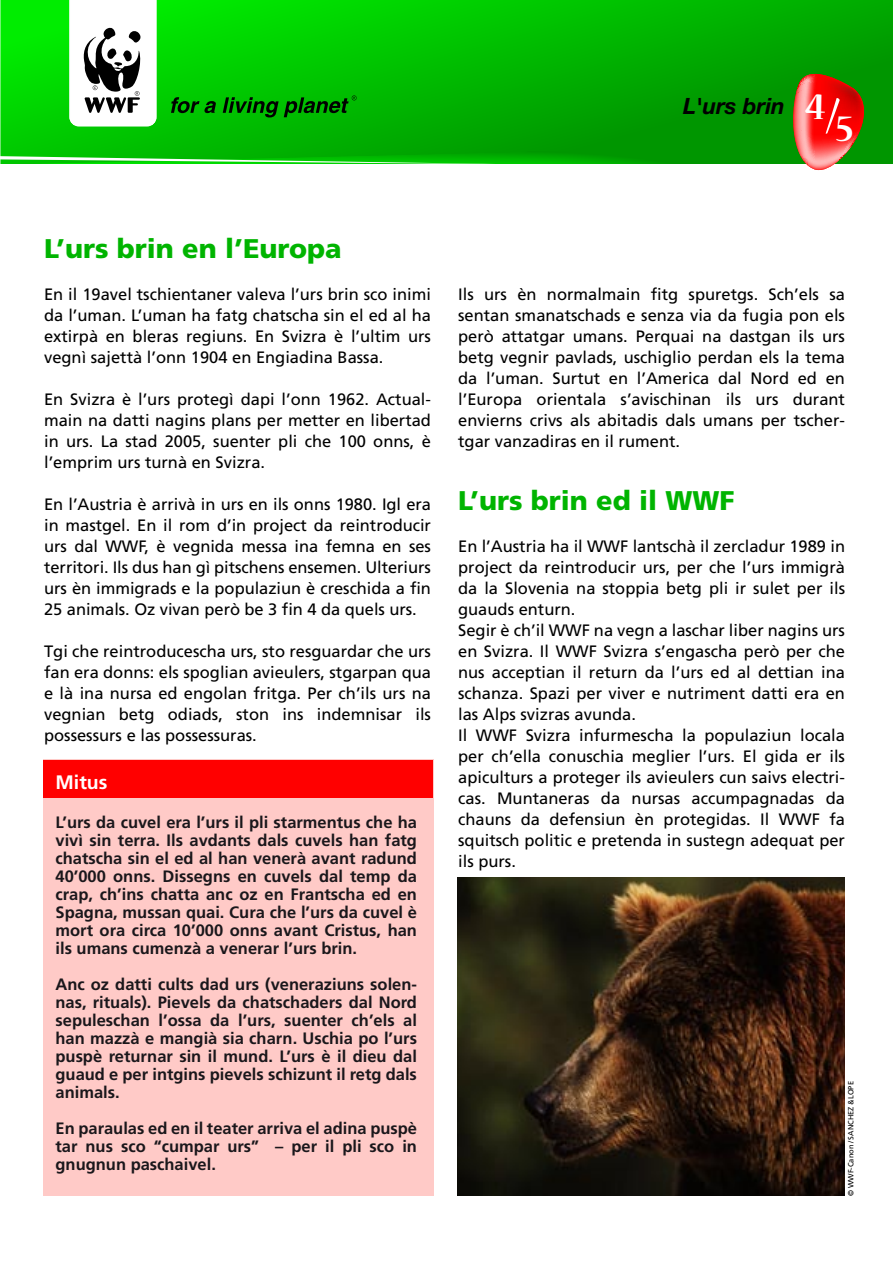
<style>
.page{position:relative;width:893px;height:1263px;background:#fff}
.page>*{position:absolute;margin:0;border:0;box-sizing:border-box;transform-origin:0 0}
.t1{font:700 41.7px "Nueva Std";color:#fff;scale:.92 1}
.t2{font:900 27px "Frutiger";color:#00b400}
.t3{font:italic 700 22.5px "Helvetica Neue";color:#000}
.t4{font:700 19.5px "Frutiger";color:#fff}
.t5{font:16.5px/21px "Frutiger";color:#000;text-align:justify}
.t6{font:700 16.5px/18px "Frutiger";color:#1a171b;text-align:justify}
.t7{font:7.5px "Frutiger";color:#000}
.s1{font-size:55.5px}
</style>
<div class="page">
<div style="left:44px;top:759px;width:390px;height:436px;background:#ffcac7"></div>
<svg style="left:0;top:0;width:893px;height:156px;background:#00ba00"></svg>
<svg style="left:528px;top:135px;width:365px;height:29px;background:#090"></svg>
<svg style="left:0;top:156px;width:515px;height:8px;background:#34cf34"></svg>
<svg style="left:792px;top:74px;width:72px;height:97px;background:#c95437"></svg>
<svg style="left:171px;top:97px;width:45px;height:16px"></svg>
<svg style="left:223px;top:95px;width:134px;height:22px;background:#080"></svg>
<svg style="left:69px;top:0;width:87px;height:126px"></svg>
<img style="left:457px;top:878px;width:388px;height:318px">
<div style="left:43px;top:760px;width:390px;height:38px;background:#f00"></div>
<p class="t3" style="left:683px;top:92px;width:103px">L'urs brin</p>
<p class="t1" style="left:805px;top:98px;width:55px">4<span class="s1">/</span>5</p>
<p class="t2" style="left:44px;top:232px;width:299px">L’urs brin en l’Europa</p>
<p class="t5" style="left:44px;top:284px;width:388px">En il 19avel tschientaner valeva l’urs brin sco inimi da l’uman. L’uman ha fatg chatscha sin el ed al ha extirpà en bleras regiuns. En Svizra è l’ultim urs vegnì sajettà l’onn 1904 en Engiadina Bassa.</p>
<p class="t5" style="left:44px;top:389px;width:388px">En Svizra è l’urs protegì dapi l’onn 1962. Actual&shy;main na datti nagins plans per metter en libertad in urs. La stad 2005, suenter pli che 100 onns, è l’emprim urs turnà en Svizra.</p>
<p class="t5" style="left:44px;top:494px;width:388px">En l’Austria è arrivà in urs en ils onns 1980. Igl era in mastgel. En il rom d’in project da reintroducir urs dal WWF, è vegnida messa ina femna en ses territori. Ils dus han gì pitschens ensemen. Ulteriurs urs èn immigrads e la populaziun è creschida a fin 25 animals. Oz vivan però be 3 fin 4 da quels urs.</p>
<p class="t5" style="left:44px;top:641px;width:388px">Tgi che reintroducescha urs, sto resguardar che urs fan era donns: els spoglian avieulers, stgarpan qua e là ina nursa ed engolan fritga. Per ch’ils urs na vegnian betg odiads, ston ins indemnisar ils possessurs e las possessuras.</p>
<p class="t4" style="left:56px;top:770px;width:53px">Mitus</p>
<p class="t6" style="left:56px;top:813px;width:363px">L’urs da cuvel era l’urs il pli starmentus che ha vivì sin terra. Ils avdants dals cuvels han fatg chatscha sin el ed al han venerà avant radund 40’000 onns. Dissegns en cuvels dal temp da crap, ch’ins chatta anc oz en Frantscha ed en Spagna, mussan quai. Cura che l’urs da cuvel è mort ora circa 10’000 onns avant Cristus, han ils umans cumenzà a venerar l’urs brin.</p>
<p class="t6" style="left:56px;top:975px;width:363px">Anc oz datti cults dad urs (veneraziuns solen&shy;nas, rituals). Pievels da chatschaders dal Nord sepuleschan l’ossa da l’urs, suenter ch’els al han mazzà e mangià sia charn. Uschia po l’urs puspè returnar sin il mund. L’urs è il dieu dal guaud e per intgins pievels schizunt il retg dals animals.</p>
<p class="t6" style="left:56px;top:1119px;width:363px">En paraulas ed en il teater arriva el adina puspè tar nus sco “cumpar urs” – per il pli sco in gnugnun paschaivel.</p>
<p class="t5" style="left:458px;top:284px;width:388px">Ils urs èn normalmain fitg spuretgs. Sch’els sa sentan smanatschads e senza via da fugia pon els però attatgar umans. Perquai na dastgan ils urs betg vegnir pavlads, uschiglio perdan els la tema da l’uman. Surtut en l’America dal Nord ed en l’Europa orientala s’avischinan ils urs durant envierns crivs als abitadis dals umans per tscher&shy;tgar vanzadiras en il rument.</p>
<p class="t2" style="left:458px;top:484px;width:278px">L’urs brin ed il WWF</p>
<p class="t5" style="left:458px;top:536px;width:388px;text-align:left">En l’Austria ha il WWF lantschà il zercladur 1989 in project da reintroducir urs, per che l’urs immigrà da la Slovenia na stoppia betg pli ir sulet per ils guauds enturn.<br>Segir è ch’il WWF na vegn a laschar liber nagins urs en Svizra. Il WWF Svizra s’engascha però per che nus acceptian il return da l’urs ed al dettian ina schanza. Spazi per viver e nutriment datti era en las Alps svizras avunda.<br>Il WWF Svizra infurmescha la populaziun locala per ch’ella conuschia meglier l’urs. El gida er ils apiculturs a proteger ils avieulers cun saivs electri&shy;cas. Muntaneras da nursas accumpagnadas da chauns da defensiun èn protegidas. Il WWF fa squitsch politic e pretenda in sustegn adequat per ils purs.</p>
<p class="t7" style="left:846px;top:1196px;width:117px;rotate:-90deg">© WWF-Canon / SANCHEZ &amp;LOPE</p>
</div>
